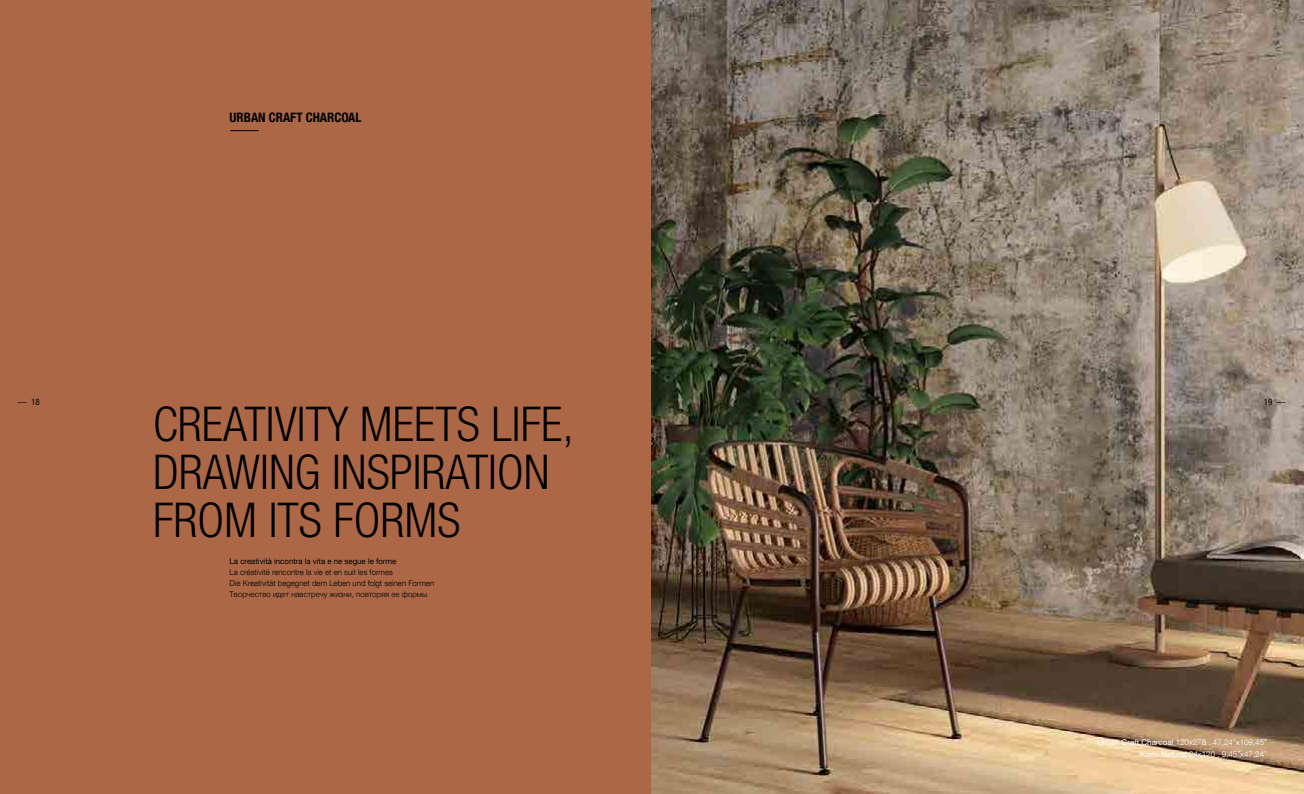
<style>
.page{position:relative;width:1304px;height:794px;background:#fff}
.page>*{position:absolute;margin:0;border:0;box-sizing:border-box;transform-origin:0 0}
.t1{font:300 condensed 48px/48px "Helvetica Neue LT Com";color:#000}
.t2{font:700 condensed 13px "Helvetica Neue LT Com";color:#000}
.t3{font:condensed 9px "Helvetica Neue LT Com";color:#000}
.t4{font:300 8px/11px "Helvetica Neue LT Com";color:#000}
.t5{font:300 8px/12.4px "Helvetica Neue LT Com";color:#fff;text-align:right}
.t6{font:300 8px "Helvetica Neue LTCYR";color:#000}
.t7{font:8px "Helvetica Neue LT Com";color:#000}
.s1{font-weight:400}
</style>
<div class="page">
<div style="left:0;top:0;width:672px;height:794px;background:#ac6846"></div>
<img style="left:652px;top:0;width:652px;height:794px">
<svg style="left:230px;top:130px;width:29px;height:1px"></svg>
<h2 class="t2" style="left:230px;top:109px;width:133px">URBAN CRAFT CHARCOAL</h2>
<p class="t3" style="left:18px;top:396px;width:23px">— 18</p>
<p class="t3" style="left:1264px;top:397px;width:23px">19 —</p>
<h1 class="t1" style="left:153px;top:400px;width:422px">CREATIVITY MEETS LIFE,<br>DRAWING INSPIRATION<br>FROM ITS FORMS</h1>
<p class="t7" style="left:230px;top:556px;width:168px">La creatività incontra la vita e ne segue le forme</p>
<p class="t4" style="left:230px;top:567px;width:206px">La créativité rencontre la vie et en suit les formes<br>Die Kreativität begegnet dem Leben und folgt seinen Formen</p>
<p class="t6" style="left:230px;top:590px;width:199px">Творчество идет навстречу жизни, повторяя ее формы</p>
<p class="t5" style="left:1097px;top:735px;width:171px"><span class="s1">Urban Craft Charcoal</span> 120x278 . 47,24”x109,45”<br><span class="s1">Komi Natural</span> 24x120 . 9,45”x47,24”</p>
</div>
